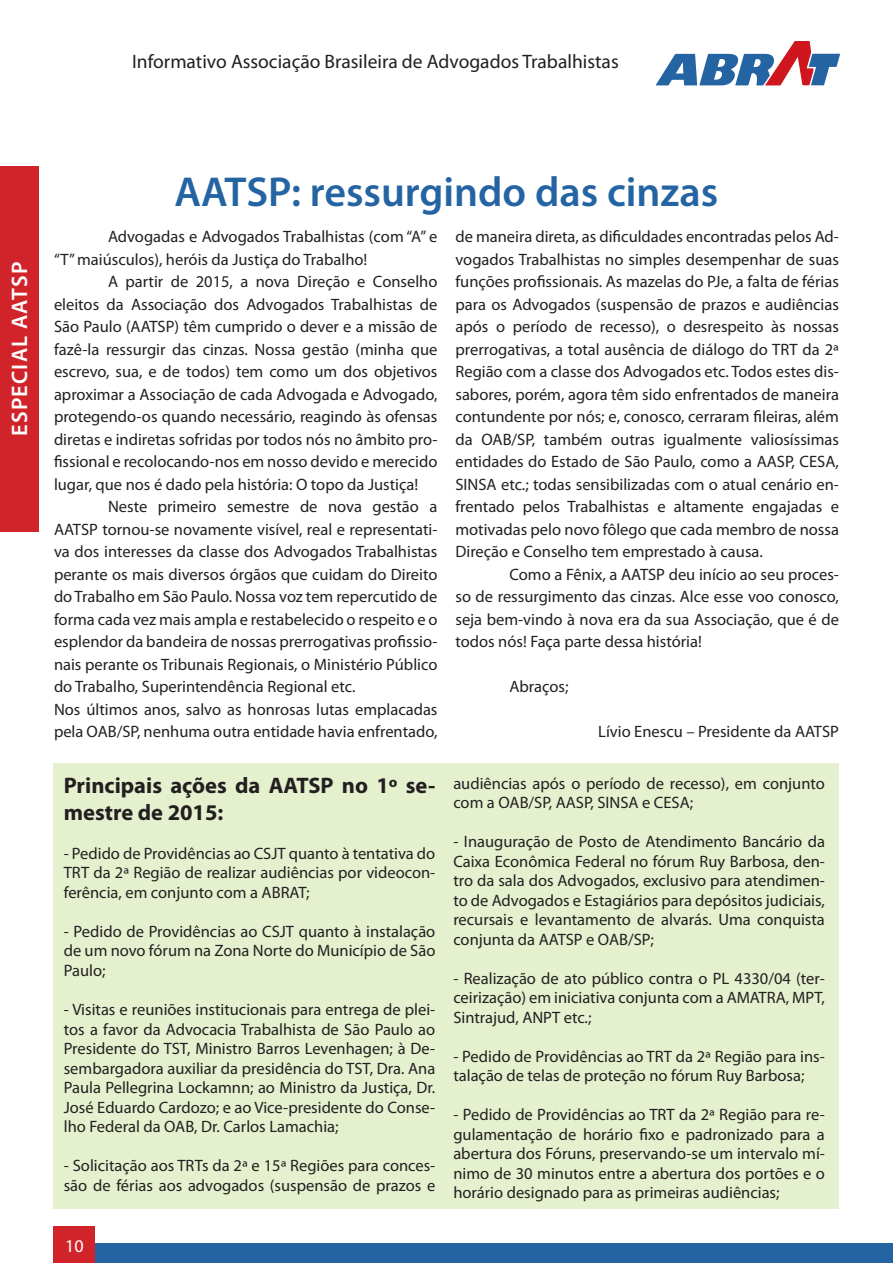
<style>
.page{position:relative;width:893px;height:1263px;background:#fff}
.page>*{position:absolute;margin:0;border:0;box-sizing:border-box;transform-origin:0 0}
.t1{font:600 42px "Myriad Pro";color:#2564a3}
.t2{font:700 22.5px/27px "Myriad Pro";color:#231f20}
.t3{font:600 22.5px "Myriad Pro";letter-spacing:.05em;color:#fff}
.t4{font:19.5px "Myriad Pro";color:#231f20}
.t5{font:18px "Myriad Pro";color:#fff}
.t6{font:16.5px/22.5px "Myriad Pro";color:#231f20;text-align:justify}
</style>
<div class="page">
<svg style="left:656px;top:41px;width:184px;height:45px"></svg>
<div style="left:54px;top:1243px;width:839px;height:20px;background:#2564a3"></div>
<div style="left:54px;top:1226px;width:41px;height:37px;background:#d1232a"></div>
<div style="left:54px;top:763px;width:785px;height:446px;background:#e5f0ce"></div>
<div style="left:0;top:166px;width:38px;height:365px;background:#d1232a"></div>
<p class="t4" style="left:132px;top:50px;width:488px">Informativo Associação Brasileira de Advogados Trabalhistas</p>
<h2 class="t3" style="left:5px;top:436px;width:175px;rotate:-90deg">ESPECIAL AATSP</h2>
<h1 class="t1" style="left:175px;top:165px;width:545px">AATSP: ressurgindo das cinzas</h1>
<p class="t6" style="left:54px;top:225px;width:385px;text-indent:54px">Advogadas e Advogados Trabalhistas (com “A” e “T” maiúsculos), heróis da Justiça do Trabalho!</p>
<p class="t6" style="left:54px;top:270px;width:385px;text-indent:54px">A partir de 2015, a nova Direção e Conselho eleitos da Associação dos Advogados Trabalhistas de São Paulo (AATSP) têm cumprido o dever e a missão de fazê-la ressurgir das cinzas. Nossa gestão (minha que escrevo, sua, e de todos) tem como um dos objetivos aproximar a Associação de cada Advogada e Advogado, protegendo-os quando necessário, reagindo às ofensas diretas e indiretas sofridas por todos nós no âmbito pro&shy;fissional e recolocando-nos em nosso devido e merecido lugar, que nos é dado pela história: O topo da Justiça!</p>
<p class="t6" style="left:54px;top:495px;width:385px;text-align:left;text-indent:54px">Neste primeiro semestre de nova gestão a AATSP tornou-se novamente visível, real e representati&shy;va dos interesses da classe dos Advogados Trabalhistas perante os mais diversos órgãos que cuidam do Direito do Trabalho em São Paulo. Nossa voz tem repercutido de forma cada vez mais ampla e restabelecido o respeito e o esplendor da bandeira de nossas prerrogativas profissio&shy;nais perante os Tribunais Regionais, o Ministério Público do Trabalho, Superintendência Regional etc.<br>Nos últimos anos, salvo as honrosas lutas emplacadas pela OAB/SP, nenhuma outra entidade havia enfrentado,</p>
<h2 class="t2" style="left:64px;top:771px;width:373px">Principais ações da AATSP no 1º se&shy;mestre de 2015:</h2>
<p class="t6" style="left:64px;top:843px;width:373px;line-height:19.5px">- Pedido de Providências ao CSJT quanto à tentativa do TRT da 2ª Região de realizar audiências por videocon&shy;ferência, em conjunto com a ABRAT;</p>
<p class="t6" style="left:64px;top:921px;width:373px;line-height:19.5px">- Pedido de Providências ao CSJT quanto à instalação de um novo fórum na Zona Norte do Município de São Paulo;</p>
<p class="t6" style="left:64px;top:999px;width:373px;line-height:19.5px">- Visitas e reuniões institucionais para entrega de plei&shy;tos a favor da Advocacia Trabalhista de São Paulo ao Presidente do TST, Ministro Barros Levenhagen; à De&shy;sembargadora auxiliar da presidência do TST, Dra. Ana Paula Pellegrina Lockamnn; ao Ministro da Justiça, Dr.<br>José Eduardo Cardozo; e ao Vice-presidente do Conse&shy;lho Federal da OAB, Dr. Carlos Lamachia;</p>
<p class="t6" style="left:64px;top:1155px;width:373px;line-height:19.5px">- Solicitação aos TRTs da 2ª e 15ª Regiões para conces&shy;são de férias aos advogados (suspensão de prazos e</p>
<p class="t5" style="left:65px;top:1234px;width:20px">10</p>
<p class="t6" style="left:455px;top:225px;width:385px">de maneira direta, as dificuldades encontradas pelos Ad&shy;vogados Trabalhistas no simples desempenhar de suas funções profissionais. As mazelas do PJe, a falta de férias para os Advogados (suspensão de prazos e audiências após o período de recesso), o desrespeito às nossas prerrogativas, a total ausência de diálogo do TRT da 2ª Região com a classe dos Advogados etc. Todos estes dis&shy;sabores, porém, agora têm sido enfrentados de maneira contundente por nós; e, conosco, cerraram fileiras, além da OAB/SP, também outras igualmente valiosíssimas entidades do Estado de São Paulo, como a AASP, CESA, SINSA etc.; todas sensibilizadas com o atual cenário en&shy;frentado pelos Trabalhistas e altamente engajadas e motivadas pelo novo fôlego que cada membro de nossa Direção e Conselho tem emprestado à causa.</p>
<p class="t6" style="left:455px;top:563px;width:385px;text-indent:54px">Como a Fênix, a AATSP deu início ao seu proces&shy;so de ressurgimento das cinzas. Alce esse voo conosco, seja bem-vindo à nova era da sua Associação, que é de todos nós! Faça parte dessa história!</p>
<p class="t6" style="left:509px;top:675px;width:60px">Abraços;</p>
<p class="t6" style="left:598px;top:720px;width:242px">Lívio Enescu – Presidente da AATSP</p>
<p class="t6" style="left:453px;top:773px;width:373px;line-height:19.5px">audiências após o período de recesso), em conjunto com a OAB/SP, AASP, SINSA e CESA;</p>
<p class="t6" style="left:453px;top:831px;width:373px;line-height:19.5px">- Inauguração de Posto de Atendimento Bancário da Caixa Econômica Federal no fórum Ruy Barbosa, den&shy;tro da sala dos Advogados, exclusivo para atendimen&shy;to de Advogados e Estagiários para depósitos judiciais, recursais e levantamento de alvarás. Uma conquista conjunta da AATSP e OAB/SP;</p>
<p class="t6" style="left:453px;top:968px;width:373px;line-height:19.5px">- Realização de ato público contra o PL 4330/04 (ter&shy;ceirização) em iniciativa conjunta com a AMATRA, MPT, Sintrajud, ANPT etc.;</p>
<p class="t6" style="left:453px;top:1046px;width:373px;line-height:19.5px">- Pedido de Providências ao TRT da 2ª Região para ins&shy;talação de telas de proteção no fórum Ruy Barbosa;</p>
<p class="t6" style="left:453px;top:1104px;width:373px;line-height:19.5px">- Pedido de Providências ao TRT da 2ª Região para re&shy;gulamentação de horário fixo e padronizado para a abertura dos Fóruns, preservando-se um intervalo mí&shy;nimo de 30 minutos entre a abertura dos portões e o horário designado para as primeiras audiências;</p>
</div>
